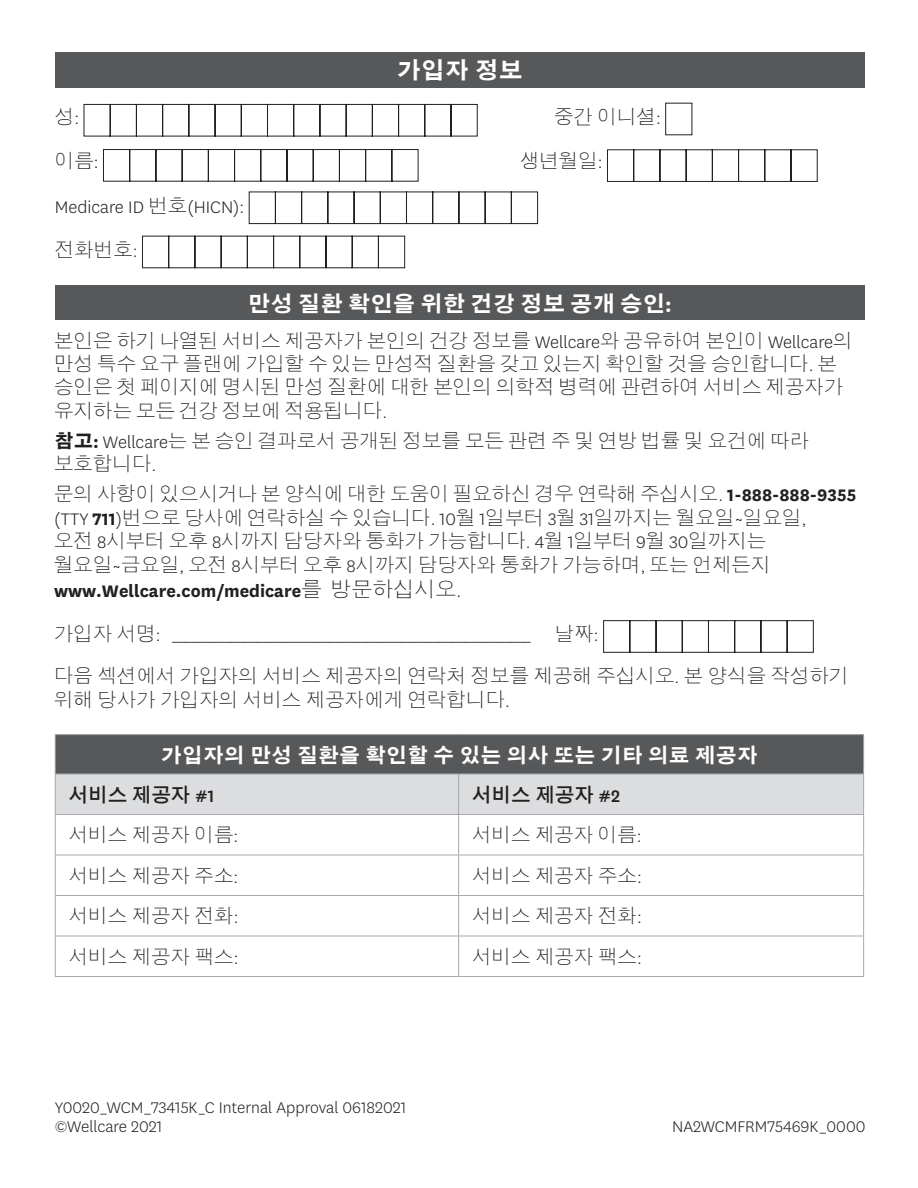
<style>
.page{position:relative;width:918px;height:1188px;background:#fff}
.page>*{position:absolute;margin:0;border:0;box-sizing:border-box;transform-origin:0 0}
.t1{font:700 24px "SM Gothic Std";color:#fff}
.t2{font:700 22.5px "SM Gothic Std";color:#fff}
.t3{font:700 21px "SM Gothic Std";color:#fff}
.t4{font:300 19.5px/23.4px "SM Gothic Std";color:#231f20}
.t5{font:300 19.5px "Centene Sans";color:#231f20}
.t6{font:700 19.5px "Centene Sans";color:#231f20}
.t7{font:600 19.5px "SM Gothic Std";color:#231f20}
.t8{font:300 18px/19.5px "Centene Sans";color:#231f20}
.s1{font-family:"Centene Sans"}
.s2{font-family:"SM Gothic Std"}
.s3{font-weight:700}
.s4{font-family:"Centene Sans";font-weight:700}
.s5{font-family:"SM Gothic Std";font-weight:300;font-size:21px}
.s6{font-weight:300}
.s7{font-family:"Centene Sans";font-weight:500}
</style>
<div class="page">
<div style="left:55px;top:735px;width:809px;height:39px;background:#57585a"></div>
<div style="left:55px;top:774px;width:404px;height:40px;background:#dcdddf"></div>
<div style="left:459px;top:774px;width:405px;height:40px;background:#dcdddf"></div>
<hr style="left:863px;top:735px;width:1px;height:39px;background:#a8a9ad">
<hr style="left:55px;top:734px;width:404px;height:1px;background:#a8a9ad">
<hr style="left:55px;top:735px;width:1px;height:39px;background:#a8a9ad">
<hr style="left:459px;top:734px;width:405px;height:1px;background:#a8a9ad">
<hr style="left:55px;top:774px;width:404px;height:1px;background:#a8a9ad">
<hr style="left:55px;top:774px;width:1px;height:40px;background:#a8a9ad">
<hr style="left:459px;top:774px;width:405px;height:1px;background:#a8a9ad">
<hr style="left:458px;top:774px;width:1px;height:40px;background:#a8a9ad">
<hr style="left:863px;top:774px;width:1px;height:40px;background:#a8a9ad">
<hr style="left:55px;top:814px;width:404px;height:1px;background:#a8a9ad">
<hr style="left:55px;top:815px;width:1px;height:40px;background:#a8a9ad">
<hr style="left:459px;top:814px;width:405px;height:1px;background:#a8a9ad">
<hr style="left:458px;top:815px;width:1px;height:40px;background:#a8a9ad">
<hr style="left:863px;top:815px;width:1px;height:40px;background:#a8a9ad">
<hr style="left:55px;top:855px;width:404px;height:1px;background:#a8a9ad">
<hr style="left:55px;top:855px;width:1px;height:40px;background:#a8a9ad">
<hr style="left:459px;top:855px;width:405px;height:1px;background:#a8a9ad">
<hr style="left:458px;top:855px;width:1px;height:40px;background:#a8a9ad">
<hr style="left:863px;top:855px;width:1px;height:40px;background:#a8a9ad">
<hr style="left:55px;top:895px;width:404px;height:1px;background:#a8a9ad">
<hr style="left:55px;top:896px;width:1px;height:40px;background:#a8a9ad">
<hr style="left:459px;top:895px;width:405px;height:1px;background:#a8a9ad">
<hr style="left:458px;top:896px;width:1px;height:40px;background:#a8a9ad">
<hr style="left:863px;top:896px;width:1px;height:40px;background:#a8a9ad">
<hr style="left:55px;top:936px;width:404px;height:1px;background:#a8a9ad">
<hr style="left:55px;top:936px;width:1px;height:40px;background:#a8a9ad">
<hr style="left:459px;top:936px;width:405px;height:1px;background:#a8a9ad">
<hr style="left:458px;top:936px;width:1px;height:40px;background:#a8a9ad">
<hr style="left:863px;top:936px;width:1px;height:40px;background:#a8a9ad">
<hr style="left:55px;top:976px;width:404px;height:1px;background:#a8a9ad">
<hr style="left:459px;top:976px;width:405px;height:1px;background:#a8a9ad">
<div style="left:665px;top:103px;width:27px;height:32px;border:1px solid #231f20"></div>
<div style="left:55px;top:52px;width:810px;height:36px;background:#57585a"></div>
<svg style="left:83px;top:104px;width:395px;height:33px"></svg>
<svg style="left:103px;top:149px;width:316px;height:33px"></svg>
<svg style="left:607px;top:149px;width:211px;height:33px"></svg>
<svg style="left:248px;top:191px;width:290px;height:33px"></svg>
<svg style="left:142px;top:235px;width:263px;height:34px"></svg>
<div style="left:55px;top:285px;width:810px;height:35px;background:#57585a"></div>
<svg style="left:603px;top:620px;width:211px;height:33px"></svg>
<p class="t4" style="left:55px;top:107px;width:26px">성<span class="s1">:</span></p>
<h2 class="t1" style="left:397px;top:58px;width:127px">가입자 정보</h2>
<p class="t4" style="left:554px;top:107px;width:108px">중간 이니셜<span class="s1">:</span></p>
<p class="t4" style="left:55px;top:151px;width:45px">이름<span class="s1">:</span></p>
<p class="t4" style="left:520px;top:151px;width:84px">생년월일<span class="s1">:</span></p>
<p class="t5" style="left:55px;top:195px;width:191px">Medicare ID <span class="s2">번호</span>(HICN):</p>
<p class="t4" style="left:55px;top:239px;width:84px">전화번호<span class="s1">:</span></p>
<h2 class="t2" style="left:248px;top:292px;width:425px">만성 질환 확인을 위한 건강 정보 공개 승인<span class="s1">:</span></h2>
<p class="t4" style="left:54px;top:330px;width:800px">본인은 하기 나열된 서비스 제공자가 본인의 건강 정보를 <span class="s1">Wellcare</span> 와 공유하여 본인이 <span class="s1">Wellcare</span>의 만성 특수 요구 플랜에 가입할 수 있는 만성적 질환을 갖고 있는지 확인할 것을 승인합니다<span class="s1">.</span> 본 승인은 첫 페이지에 명시된 만성 질환에 대한 본인의 의학적 병력에 관련하여 서비스 제공자가 유지하는 모든 건강 정보에 적용됩니다<span class="s1">.</span></p>
<p class="t4" style="left:54px;top:430px;width:757px"><span class="s3">참고</span><span class="s4">:</span> <span class="s1">Wellcare</span> 는 본 승인 결과로서 공개된 정보를 모든 관련 주 및 연방 법률 및 요건에 따라 보호합니다<span class="s1">.</span></p>
<p class="t4" style="left:54px;top:484px;width:804px">문의 사항이 있으시거나 본 양식에 대한 도움이 필요하신 경우 연락해 주십시오<span class="s1">.</span> <span class="s4">1-888-888-9355 </span><span class="s1">(TTY</span> <span class="s4">711</span><span class="s1">)</span>번으로 당사에 연락하실 수 있습니다<span class="s1">. 10</span>월 <span class="s1">1</span>일부터 <span class="s1">3</span>월 <span class="s1">31</span>일까지는 월요일<span class="s1">~</span>일요일<span class="s1">,<br></span>오전 <span class="s1">8</span>시부터 오후 <span class="s1">8</span>시까지 담당자와 통화가 가능합니다<span class="s1">. 4</span>월 <span class="s1">1</span>일부터 <span class="s1">9</span>월 <span class="s1">30</span>일까지는 월요일<span class="s1">~</span>금요일<span class="s1">,</span> 오전 <span class="s1">8</span>시부터 오후 <span class="s1">8</span>시까지 담당자와 통화가 가능하며<span class="s1">,</span> 또는 언제든지</p>
<p class="t6" style="left:54px;top:577px;width:409px">www.Wellcare.com/medicare<span class="s5">를 방문하십시오</span><span class="s6">.</span></p>
<p class="t4" style="left:54px;top:623px;width:108px">가입자 서명<span class="s1">:</span></p>
<p class="t4" style="left:555px;top:623px;width:45px">날짜<span class="s1">:</span></p>
<p class="t4" style="left:54px;top:665px;width:796px;line-height:24px">다음 섹션에서 가입자의 서비스 제공자의 연락처 정보를 제공해 주십시오<span class="s1">.</span> 본 양식을 작성하기 위해 당사가 가입자의 서비스 제공자에게 연락합니다<span class="s1">.</span></p>
<h2 class="t3" style="left:161px;top:744px;width:599px">가입자의 만성 질환을 확인할 수 있는 의사 또는 기타 의료 제공자</h2>
<p class="t7" style="left:69px;top:785px;width:147px">서비스 제공자 <span class="s7">#1</span></p>
<p class="t7" style="left:472px;top:785px;width:150px">서비스 제공자 <span class="s7">#2</span></p>
<p class="t4" style="left:69px;top:825px;width:171px">서비스 제공자 이름<span class="s1">:</span></p>
<p class="t4" style="left:472px;top:825px;width:171px">서비스 제공자 이름<span class="s1">:</span></p>
<p class="t4" style="left:69px;top:865px;width:171px">서비스 제공자 주소<span class="s1">:</span></p>
<p class="t4" style="left:472px;top:865px;width:171px">서비스 제공자 주소<span class="s1">:</span></p>
<p class="t4" style="left:69px;top:906px;width:171px">서비스 제공자 전화<span class="s1">:</span></p>
<p class="t4" style="left:472px;top:906px;width:171px">서비스 제공자 전화<span class="s1">:</span></p>
<p class="t4" style="left:69px;top:946px;width:171px">서비스 제공자 팩스<span class="s1">:</span></p>
<p class="t4" style="left:472px;top:946px;width:171px">서비스 제공자 팩스<span class="s1">:</span></p>
<p class="t5" style="left:171px;top:623px;width:362px">_______________________________________________________</p>
<p class="t8" style="left:55px;top:1097px;width:353px">Y0020_WCM_73415K_C Internal Approval 06182021 ©Wellcare 2021</p>
<p class="t8" style="left:672px;top:1116px;width:195px">NA2WCMFRM75469K_0000</p>
</div>
